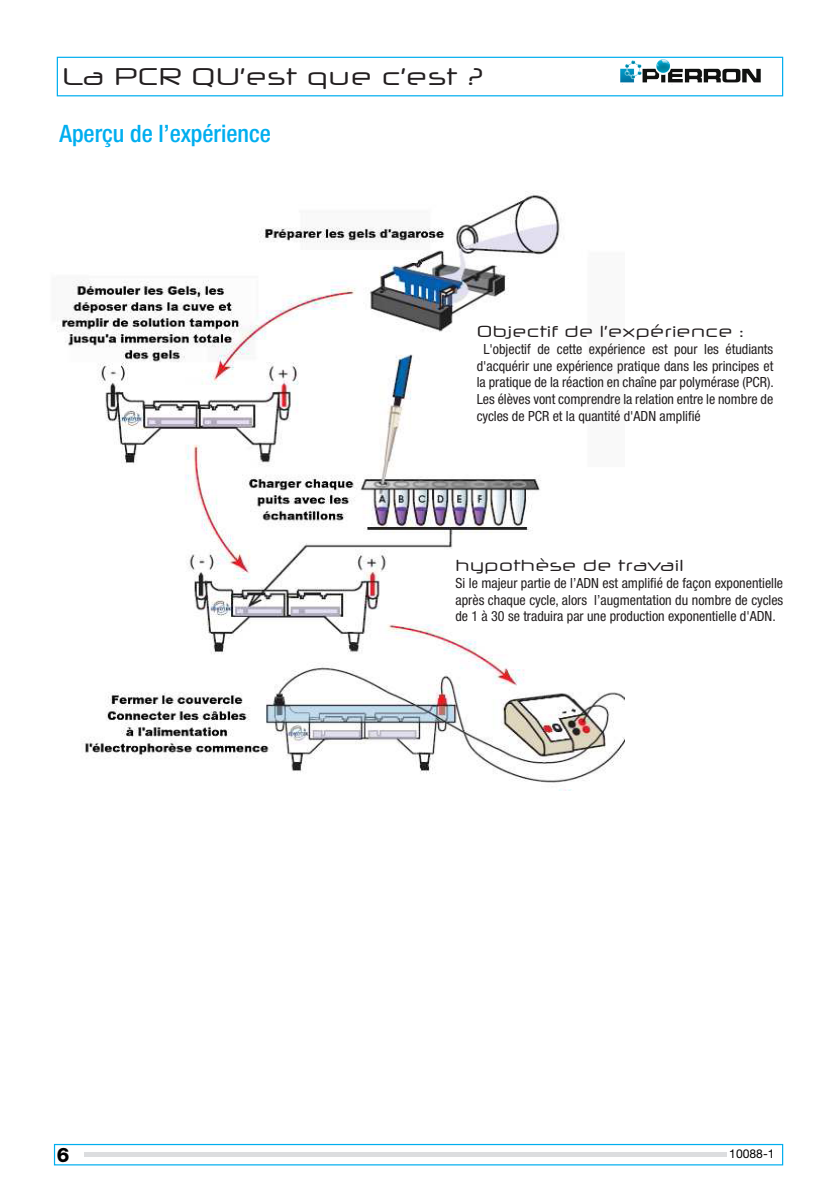
<style>
.page{position:relative;width:840px;height:1191px;background:#fff}
.page>*{position:absolute;margin:0;border:0;box-sizing:border-box;transform-origin:0 0}
.Titre_bandeau{font:24px "Neuropol X Free";color:#231f20}
.t1{font:500 condensed 24px "Helvetica Neue LT Std";color:#00aeef}
.t2{font:800 20px "Helvetica Neue LT Std";color:#000}
.Titre_bandeau_petit{font:16px "Neuropol X Free";color:#231f20}
.légende{font:condensed 14px/16.8px "Helvetica Neue LT Std";color:#231f20;text-align:justify}
.t3{font:12.2px "Helvetica Neue LT Std";color:#000}
</style>
<div class="page">
<div style="left:57px;top:57px;width:725px;height:39px;border:1px solid #00aeef"></div>
<div style="left:54px;top:1143px;width:728px;height:22px;border:1px solid #00aeef"></div>
<div style="left:84px;top:1152px;width:641px;height:5px;background:#dcdddf"></div>
<img style="left:607px;top:56px;width:167px;height:27px">
<img style="left:56px;top:191px;width:568px;height:599px">
<p class="Titre_bandeau" style="left:62px;top:61px;width:423px">La PCR QU’est que c’est ?</p>
<p class="t1" style="left:60px;top:119px;width:213px">Aperçu de l’expérience</p>
<p class="Titre_bandeau_petit" style="left:476px;top:321px;width:269px">Objectif de l’expérience :</p>
<p class="légende" style="left:476px;top:340px;width:298px;text-indent:7px">L'objectif de cette expérience est pour les étudiants d'acquérir une expérience pratique dans les principes et la pratique de la réaction en chaîne par polymérase (PCR).<br>Les élèves vont comprendre la relation entre le nombre de cycles de PCR et la quantité d'ADN amplifié</p>
<p class="Titre_bandeau_petit" style="left:455px;top:555px;width:230px">hypothèse de travail</p>
<p class="légende" style="left:455px;top:574px;width:329px">Si le majeur partie de l’ADN est amplifié de façon exponentielle après chaque cycle, alors l’augmentation du nombre de cycles de 1 à 30 se traduira par une production exponentielle d'ADN.</p>
<h2 class="t2" style="left:57px;top:1142px;width:14px">6</h2>
<p class="t3" style="left:729px;top:1146px;width:47px">10088-1</p>
</div>
